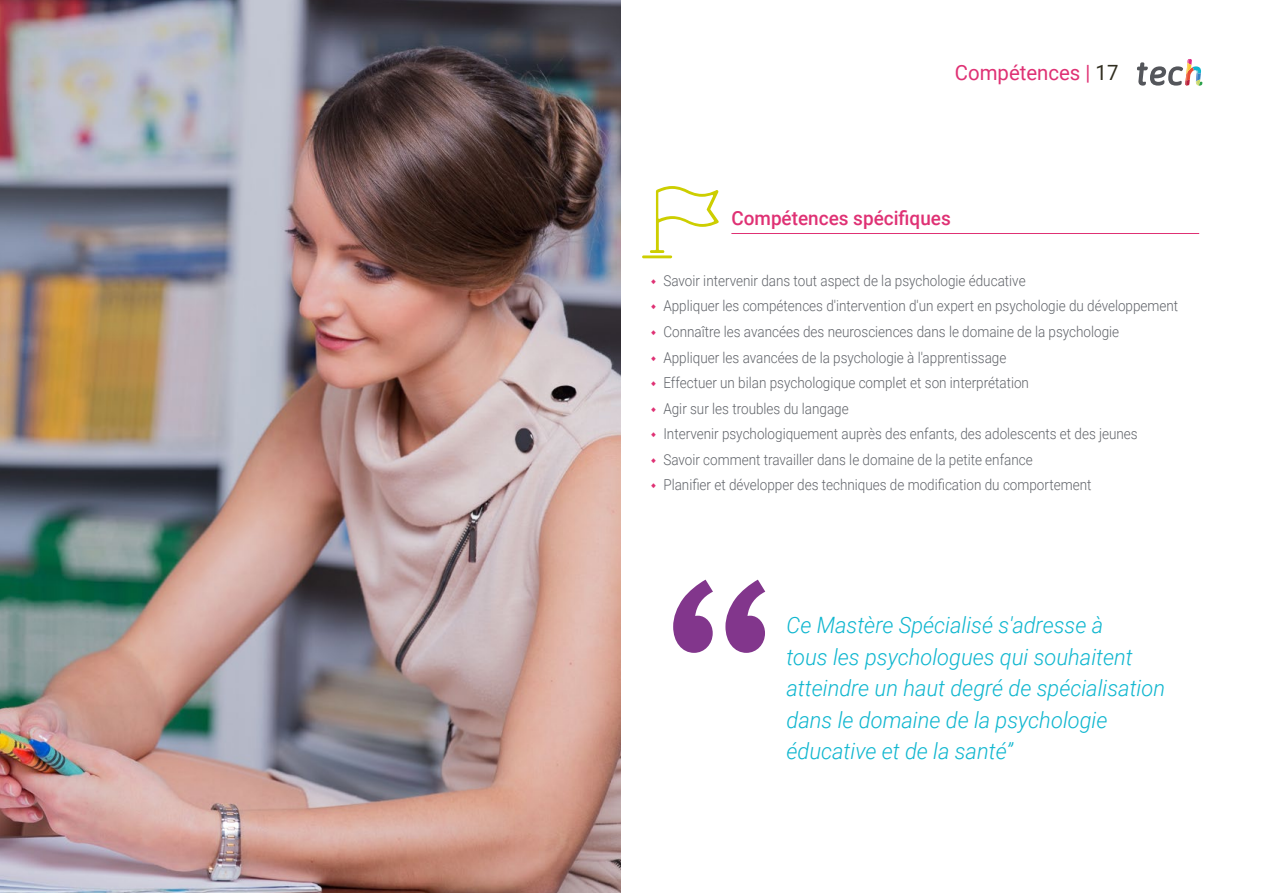
<style>
.page{position:relative;width:1263px;height:893px;background:#fff}
.page>*{position:absolute;margin:0;border:0;box-sizing:border-box;transform-origin:0 0}
.t1{font:italic 300 22.5px/31.5px "Roboto";color:#0fb6cf}
.t2{font:21px "Roboto";color:#df3174}
.t3{font:500 19.5px "Roboto";color:#df3174}
.t4{font:300 15px/25.5px "Roboto";color:#61646a;scale:.9 1}
.s1{color:#312e20}
</style>
<div class="page">
<hr style="left:731px;top:233px;width:468px;height:1px;background:#df3174">
<hr style="left:642px;top:255px;width:30px;height:3px;background:#cdce00">
<svg style="left:650px;top:186px;width:69px;height:67px"></svg>
<img style="left:0;top:0;width:621px;height:893px">
<svg style="left:1137px;top:59px;width:65px;height:27px"></svg>
<svg style="left:673px;top:580px;width:92px;height:73px"></svg>
<h2 class="t2" style="left:955px;top:57px;width:165px">Compétences | <span class="s1">17</span></h2>
<h3 class="t3" style="left:731px;top:205px;width:221px">Compétences spécifiques</h3>
<p class="t4" style="left:663px;top:267px;width:574px">Savoir intervenir dans tout aspect de la psychologie éducative<br>Appliquer les compétences d'intervention d'un expert en psychologie du développement Connaître les avancées des neurosciences dans le domaine de la psychologie Appliquer les avancées de la psychologie à l'apprentissage<br>Effectuer un bilan psychologique complet et son interprétation<br>Agir sur les troubles du langage<br>Intervenir psychologiquement auprès des enfants, des adolescents et des jeunes<br>Savoir comment travailler dans le domaine de la petite enfance<br>Planifier et développer des techniques de modification du comportement</p>
<h1 class="t1" style="left:786px;top:608px;width:380px">Ce Mastère Spécialisé s'adresse à<br>tous les psychologues qui souhaitent atteindre un haut degré de spécialisation dans le domaine de la psychologie éducative et de la santé”</h1>
</div>
